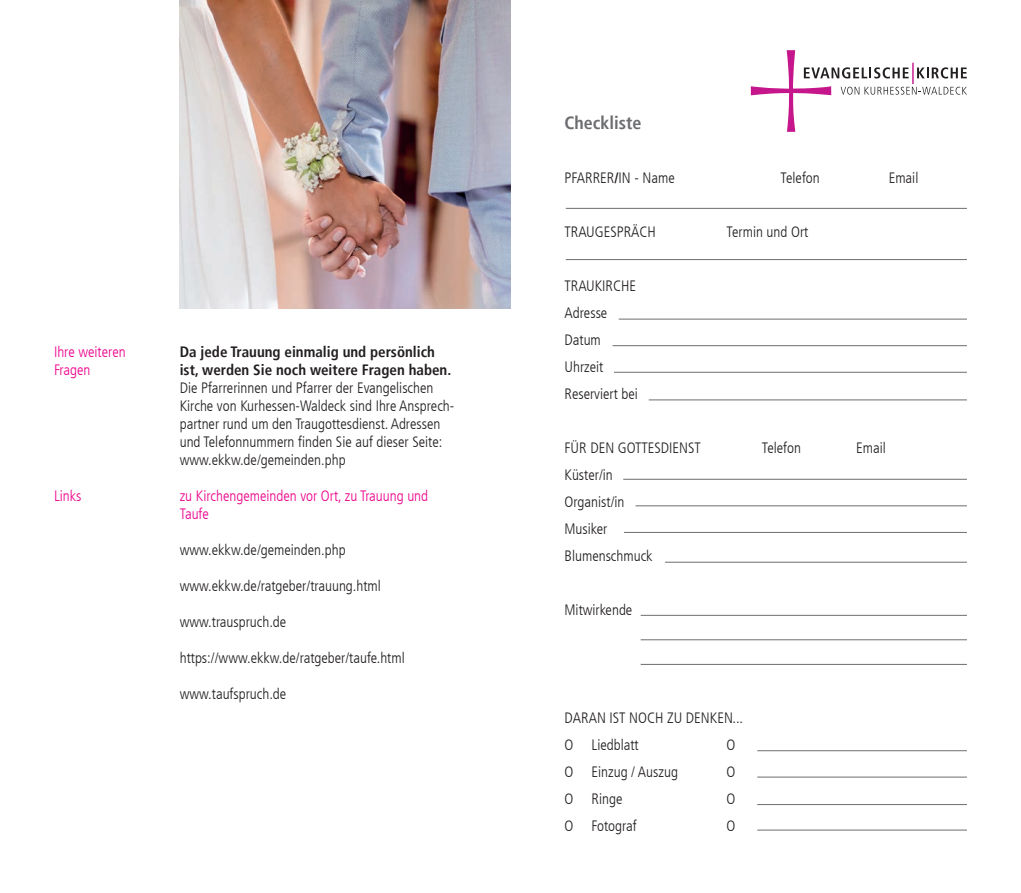
<style>
.page{position:relative;width:1021px;height:893px;background:#fff}
.page>*{position:absolute;margin:0;border:0;box-sizing:border-box;transform-origin:0 0}
.t1{font:700 condensed 18px "Frutiger LT";color:#6c6d70}
.t2{font:300 condensed 15px/27px "Frutiger LT";color:#231f20}
.t3{font:700 condensed 15px/18px "Frutiger LT";color:#231f20}
.t4{font:300 condensed 15px/18px "Frutiger LT";color:#ed028c}
.s1{font-weight:700}
</style>
<div class="page">
<img style="left:180px;top:0;width:330px;height:308px">
<svg style="left:750px;top:50px;width:216px;height:82px"></svg>
<hr style="left:566px;top:208px;width:400px;height:1px;background:#6c6d70">
<hr style="left:566px;top:259px;width:400px;height:1px;background:#6c6d70">
<hr style="left:618px;top:319px;width:348px;height:1px;background:#6c6d70">
<hr style="left:612px;top:345px;width:354px;height:1px;background:#6c6d70">
<hr style="left:614px;top:372px;width:352px;height:1px;background:#6c6d70">
<hr style="left:648px;top:400px;width:318px;height:1px;background:#6c6d70">
<hr style="left:623px;top:479px;width:343px;height:1px;background:#6c6d70">
<hr style="left:635px;top:506px;width:331px;height:1px;background:#6c6d70">
<hr style="left:624px;top:532px;width:342px;height:1px;background:#6c6d70">
<hr style="left:757px;top:750px;width:209px;height:1px;background:#6c6d70">
<hr style="left:665px;top:562px;width:301px;height:1px;background:#6c6d70">
<hr style="left:757px;top:777px;width:209px;height:1px;background:#6c6d70">
<hr style="left:757px;top:804px;width:209px;height:1px;background:#6c6d70">
<hr style="left:757px;top:830px;width:209px;height:1px;background:#6c6d70">
<hr style="left:640px;top:615px;width:326px;height:1px;background:#6c6d70">
<hr style="left:640px;top:639px;width:326px;height:1px;background:#6c6d70">
<hr style="left:640px;top:664px;width:326px;height:1px;background:#6c6d70">
<p class="t4" style="left:54px;top:343px;width:73px">Ihre weiteren<br>Fragen</p>
<p class="t4" style="left:54px;top:487px;width:29px">Links</p>
<p class="t3" style="left:180px;top:343px;width:273px">Da jede Trauung einmalig und persönlich ist, werden Sie noch weitere Fragen haben.</p>
<p class="t2" style="left:180px;top:379px;width:276px;line-height:18px">Die Pfarrerinnen und Pfarrer der Evangelischen Kirche von Kurhessen-Waldeck sind Ihre Ansprech&shy;partner rund um den Traugottesdienst. Adressen und Telefonnummern finden Sie auf dieser Seite: www.ekkw.de/gemeinden.php</p>
<p class="t4" style="left:180px;top:487px;width:250px">zu Kirchengemeinden vor Ort, zu Trauung und<br>Taufe</p>
<p class="t2" style="left:180px;top:536px;width:167px">www.ekkw.de/gemeinden.php</p>
<p class="t2" style="left:180px;top:572px;width:203px">www.ekkw.de/ratgeber/trauung.html</p>
<p class="t2" style="left:180px;top:608px;width:108px">www.trauspruch.de</p>
<p class="t2" style="left:180px;top:644px;width:227px">https://www.ekkw.de/ratgeber/taufe.html</p>
<p class="t2" style="left:180px;top:680px;width:108px">www.taufspruch.de</p>
<p class="t1" style="left:564px;top:112px;width:79px">Checkliste</p>
<p class="t2" style="left:564px;top:165px;width:112px">PFARRER<span class="s1">/</span>IN - Name</p>
<p class="t2" style="left:780px;top:165px;width:41px">Telefon</p>
<p class="t2" style="left:888px;top:165px;width:31px">Email</p>
<p class="t2" style="left:564px;top:219px;width:93px">TRAUGESPRÄCH</p>
<p class="t2" style="left:726px;top:219px;width:83px">Termin und Ort</p>
<p class="t2" style="left:564px;top:273px;width:75px">TRAUKIRCHE<br>Adresse<br>Datum<br>Uhrzeit<br>Reserviert bei</p>
<p class="t2" style="left:564px;top:435px;width:138px">FÜR DEN GOTTESDIENST</p>
<p class="t2" style="left:761px;top:435px;width:41px">Telefon</p>
<p class="t2" style="left:856px;top:435px;width:31px">Email</p>
<p class="t2" style="left:564px;top:462px;width:90px">Küster/in<br>Organist/in<br>Musiker<br>Blumenschmuck</p>
<p class="t2" style="left:564px;top:597px;width:69px">Mitwirkende</p>
<p class="t2" style="left:564px;top:705px;width:180px">DARAN IST NOCH ZU DENKEN...<br>O Liedblatt</p>
<p class="t2" style="left:726px;top:732px;width:10px">O</p>
<p class="t2" style="left:564px;top:759px;width:115px">O Einzug / Auszug</p>
<p class="t2" style="left:726px;top:759px;width:10px">O</p>
<p class="t2" style="left:564px;top:786px;width:59px">O Ringe</p>
<p class="t2" style="left:726px;top:786px;width:10px">O</p>
<p class="t2" style="left:564px;top:813px;width:74px">O Fotograf</p>
<p class="t2" style="left:726px;top:813px;width:10px">O</p>
</div>
